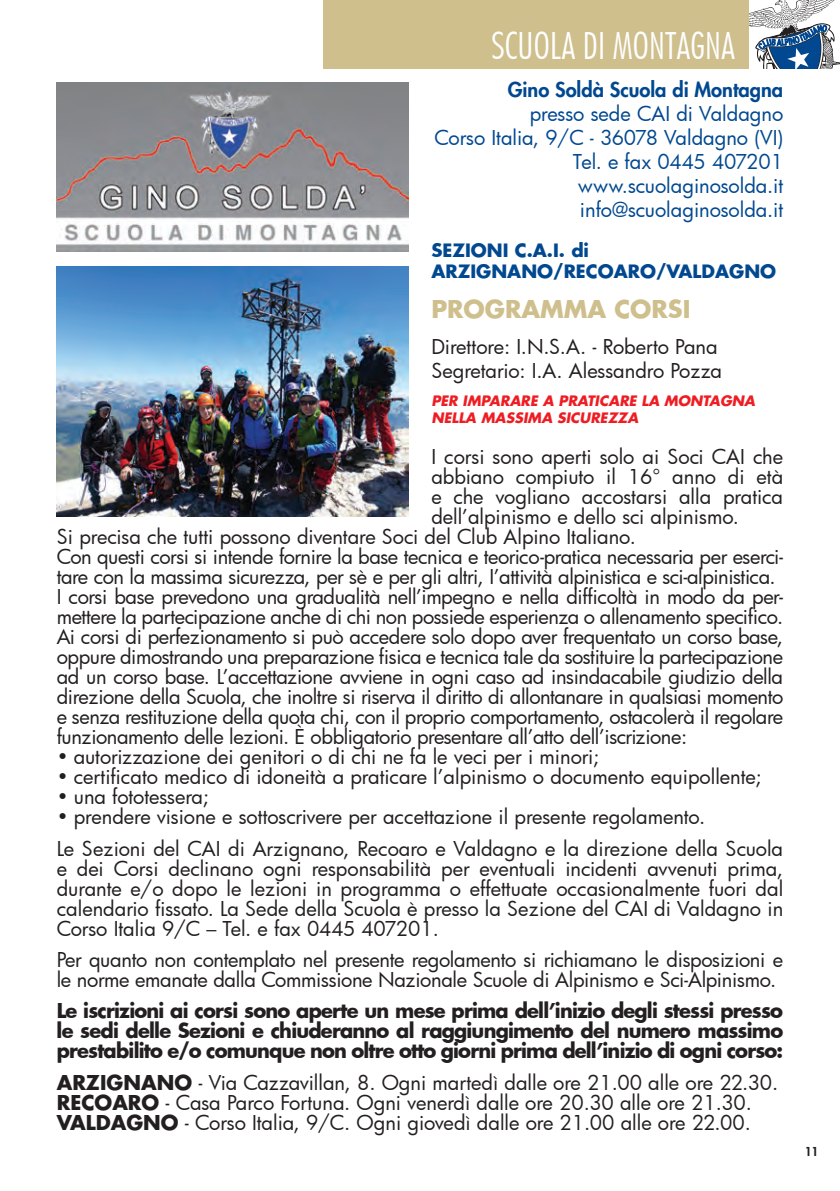
<style>
.page{position:relative;width:840px;height:1191px;background:#fff}
.page>*{position:absolute;margin:0;border:0;box-sizing:border-box;transform-origin:0 0}
.t1{font:300 condensed 37.6px "Futura BT";color:#fff}
.t2{font:700 24px "Futura";color:#cebf8d}
.t3{font:20px/20px "Futura";letter-spacing:-.02em;color:#231f20}
.t4{font:20px/20px "Futura";color:#231f20}
.t5{font:700 20px/20px "Futura";letter-spacing:-.04em;color:#231f20;text-align:justify}
.t6{font:20px/24px "Futura";letter-spacing:-.005em;color:#014890;text-align:right}
.t7{font:800 20px "Futura";color:#014890}
.t8{font:700 18px/21.6px "Futura";color:#014890}
.t9{font:italic 700 14px/16.8px "Futura";color:#ee1d23}
.t10{font:800 12px "Futura";color:#231f20}
.s1{font-weight:700}
</style>
<div class="page">
<img style="left:57px;top:82px;width:351px;height:169px">
<div style="left:323px;top:0;width:425px;height:68px;background:#cebf8d"></div>
<img style="left:57px;top:266px;width:351px;height:250px">
<svg style="left:748px;top:0;width:92px;height:69px"></svg>
<h1 class="t1" style="left:490px;top:22px;width:245px">SCUOLA DI MONTAGNA</h1>
<p class="t7" style="left:507px;top:77px;width:277px">Gino Soldà Scuola di Montagna</p>
<p class="t6" style="left:434px;top:102px;width:350px">presso sede CAI di Valdagno<br>Corso Italia, 9/C - 36078 Valdagno (VI)<br>Tel. e fax 0445 407201 www.scuolaginosolda.it info@scuolaginosolda.it</p>
<p class="t8" style="left:431px;top:239px;width:346px">SEZIONI C.A.I. di<br>ARZIGNANO/RECOARO/VALDAGNO</p>
<p class="t2" style="left:431px;top:293px;width:260px">PROGRAMMA CORSI</p>
<p class="t3" style="left:431px;top:334px;width:292px;line-height:24px">Direttore: I.N.S.A. - Roberto Pana<br>Segretario: I.A. Alessandro Pozza</p>
<p class="t9" style="left:431px;top:392px;width:325px">PER IMPARARE A PRATICARE LA MONTAGNA<br>NELLA MASSIMA SICUREZZA</p>
<p class="t3" style="left:431px;top:446px;width:353px">I corsi sono aperti solo ai Soci CAI che</p>
<p class="t3" style="left:431px;top:466px;width:353px">abbiano compiuto il 16° anno di età</p>
<p class="t4" style="left:431px;top:486px;width:353px">e che vogliano accostarsi alla pratica</p>
<p class="t4" style="left:431px;top:506px;width:309px">dell’alpinismo e dello sci alpinismo.</p>
<p class="t3" style="left:57px;top:526px;width:580px">Si precisa che tutti possono diventare Soci del Club Alpino Italiano.</p>
<p class="t3" style="left:57px;top:546px;width:727px">Con questi corsi si intende fornire la base tecnica e teorico-pratica necessaria per eserci-</p>
<p class="t3" style="left:57px;top:566px;width:720px">tare con la massima sicurezza, per sè e per gli altri, I’attività alpinistica e sci-alpinistica.</p>
<p class="t3" style="left:57px;top:586px;width:727px">I corsi base prevedono una gradualità nell’impegno e nella difficoltà in modo da per-</p>
<p class="t3" style="left:57px;top:606px;width:727px">mettere la partecipazione anche di chi non possiede esperienza o allenamento specifico.</p>
<p class="t3" style="left:57px;top:626px;width:727px">Ai corsi di perfezionamento si può accedere solo dopo aver frequentato un corso base,</p>
<p class="t3" style="left:57px;top:646px;width:727px">oppure dimostrando una preparazione fisica e tecnica tale da sostituire la partecipazione</p>
<p class="t3" style="left:57px;top:666px;width:727px">ad un corso base. L’accettazione avviene in ogni caso ad insindacabile giudizio della</p>
<p class="t3" style="left:57px;top:686px;width:727px">direzione della Scuola, che inoltre si riserva il diritto di allontanare in qualsiasi momento</p>
<p class="t3" style="left:57px;top:706px;width:727px">e senza restituzione della quota chi, con il proprio comportamento, ostacolerà il regolare</p>
<p class="t3" style="left:57px;top:726px;width:631px">funzionamento delle lezioni. È obbligatorio presentare all’atto dell’iscrizione:</p>
<p class="t3" style="left:57px;top:746px;width:544px">• autorizzazione dei genitori o di chi ne fa le veci per i minori;</p>
<p class="t4" style="left:57px;top:766px;width:706px">• certificato medico di idoneità a praticare l’alpinismo o documento equipollente;</p>
<p class="t3" style="left:57px;top:786px;width:154px">• una fototessera;</p>
<p class="t3" style="left:57px;top:801px;width:727px;line-height:31.4px">• prendere visione e sottoscrivere per accettazione il presente regolamento.<br>Le Sezioni del CAI di Arzignano, Recoaro e Valdagno e la direzione della Scuola</p>
<p class="t3" style="left:57px;top:858px;width:727px;text-align:justify">e dei Corsi declinano ogni responsabilità per eventuali incidenti avvenuti prima, durante e/o dopo le lezioni in programma o effettuate occasionalmente fuori dal calendario fissato. La Sede della Scuola è presso la Sezione del CAI di Valdagno in Corso Italia 9/C – Tel. e fax 0445 407201.</p>
<p class="t3" style="left:57px;top:949px;width:727px">Per quanto non contemplato nel presente regolamento si richiamano le disposizioni e le norme emanate dalla Commissione Nazionale Scuole di Alpinismo e Sci-Alpinismo.</p>
<p class="t5" style="left:57px;top:1000px;width:727px">Le iscrizioni ai corsi sono aperte un mese prima dell’inizio degli stessi presso le sedi delle Sezioni e chiuderanno al raggiungimento del numero massimo prestabilito e/o comunque non oltre otto giorni prima dell’inizio di ogni corso:</p>
<p class="t4" style="left:57px;top:1072px;width:722px"><span class="s1">ARZIGNANO</span> - Via Cazzavillan, 8. Ogni martedì dalle ore 21.00 alle ore 22.30.<br><span class="s1">RECOARO</span> - Casa Parco Fortuna. Ogni venerdì dalle ore 20.30 alle ore 21.30.<br><span class="s1">VALDAGNO</span> - Corso Italia, 9/C. Ogni giovedì dalle ore 21.00 alle ore 22.00.</p>
<p class="t10" style="left:804px;top:1143px;width:15px">11</p>
</div>
